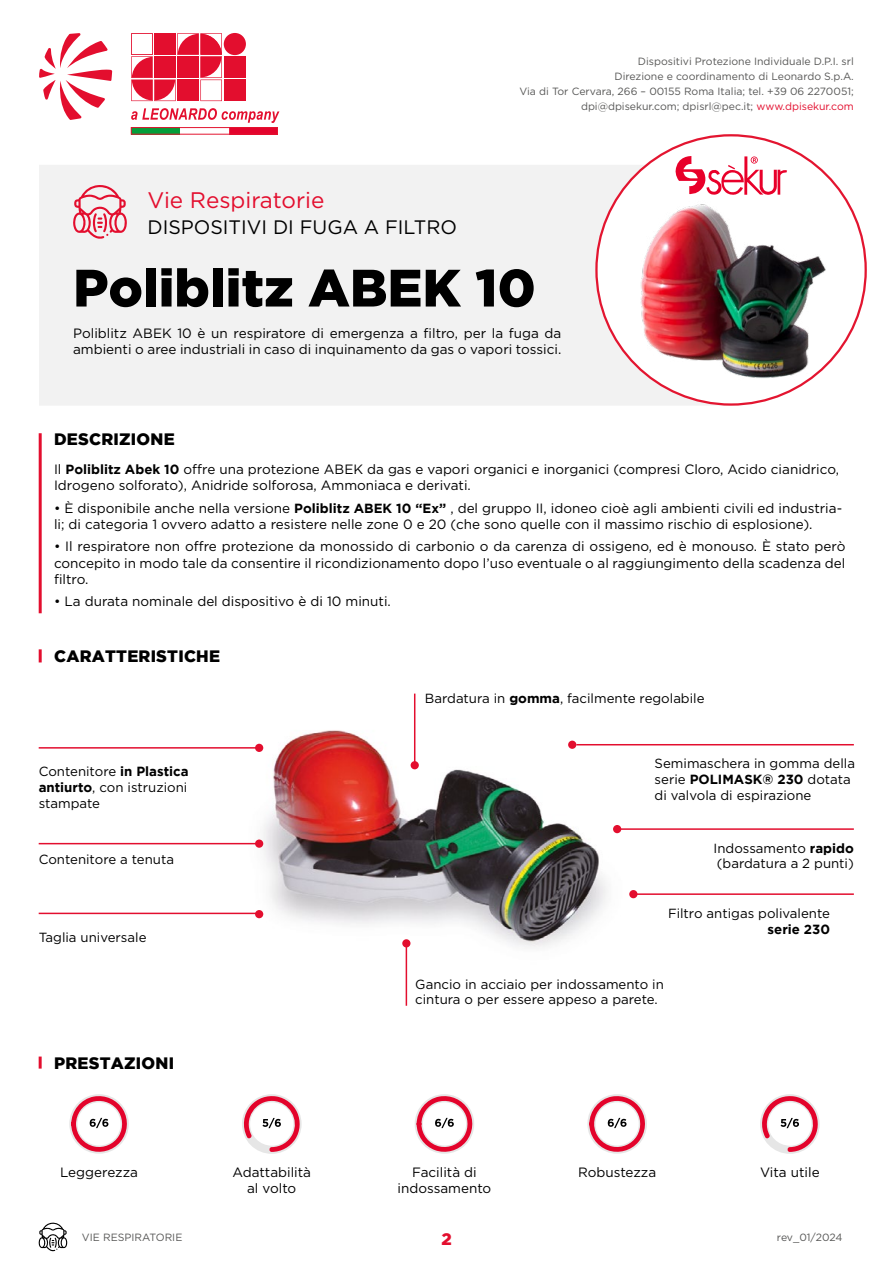
<style>
.page{position:relative;width:893px;height:1263px;background:#fff}
.page>*{position:absolute;margin:0;border:0;box-sizing:border-box;transform-origin:0 0}
.t1{font:900 52.5px "Gotham";color:#000}
.t2{font:22.5px "Gotham";color:#e30e2e}
.t3{font:19.5px "Gotham";color:#000}
.t4{font:900 16.5px "Gotham";letter-spacing:.015em;color:#000}
.t5{font:900 16.5px "Gotham";color:#e30e2e}
.t6{font:13.5px/16.2px "Gotham";color:#000}
.t7{font:13.2px/15.9px "Gotham";color:#000}
.t8{font:700 13.2px "Gotham";color:#000}
.t9{font:10.5px/15px "Gotham";color:#575756;text-align:right}
.s1{color:#e30e2e}
.s2{font-weight:700;font-size:13.2px}
.s3{font-weight:700}
</style>
<div class="page">
<svg style="left:39px;top:1222px;width:28px;height:29px"></svg>
<div style="left:224px;top:56px;width:22px;height:22px;background:#e30e2e"></div>
<div style="left:224px;top:80px;width:22px;height:21px;background:#e30e2e"></div>
<div style="left:224px;top:33px;width:22px;height:22px;background:#e30e2e;border-radius:50%"></div>
<svg style="left:131px;top:33px;width:91px;height:68px"></svg>
<svg style="left:131px;top:108px;width:148px;height:15px"></svg>
<svg style="left:39px;top:33px;width:73px;height:87px"></svg>
<img style="left:133px;top:129px;width:143px;height:3px">
<div style="left:131px;top:127px;width:147px;height:7px;border:1px solid #e31530"></div>
<div style="left:39px;top:165px;width:713px;height:241px;background:#f2f2f2"></div>
<hr style="left:39px;top:433px;width:3px;height:180px;background:#e30e2e">
<svg style="left:73px;top:184px;width:54px;height:55px"></svg>
<svg style="left:596px;top:135px;width:270px;height:269px"></svg>
<img style="left:605px;top:170px;width:252px;height:234px">
<svg style="left:675px;top:155px;width:112px;height:44px"></svg>
<svg style="left:39px;top:649px;width:3px;height:13px"></svg>
<img style="left:197px;top:696px;width:521px;height:277px">
<hr style="left:576px;top:744px;width:278px;height:1px;background:#e30e2e">
<hr style="left:617px;top:828px;width:237px;height:2px;background:#e30e2e">
<hr style="left:39px;top:747px;width:220px;height:2px;background:#e30e2e">
<hr style="left:39px;top:843px;width:220px;height:1px;background:#e30e2e">
<hr style="left:414px;top:694px;width:1px;height:71px;background:#e30e2e">
<hr style="left:406px;top:945px;width:1px;height:61px;background:#e30e2e">
<div style="left:255px;top:744px;width:8px;height:8px;background:#e30e2e;border-radius:50%"></div>
<div style="left:255px;top:839px;width:8px;height:9px;background:#e30e2e;border-radius:50%"></div>
<div style="left:411px;top:761px;width:8px;height:8px;background:#e30e2e;border-radius:50%"></div>
<div style="left:402px;top:939px;width:8px;height:8px;background:#e30e2e;border-radius:50%"></div>
<div style="left:568px;top:741px;width:8px;height:8px;background:#e30e2e;border-radius:50%"></div>
<hr style="left:633px;top:893px;width:221px;height:2px;background:#e30e2e">
<div style="left:629px;top:890px;width:8px;height:8px;background:#e30e2e;border-radius:50%"></div>
<div style="left:613px;top:825px;width:8px;height:8px;background:#e30e2e;border-radius:50%"></div>
<div style="left:255px;top:910px;width:8px;height:8px;background:#e30e2e;border-radius:50%"></div>
<hr style="left:39px;top:913px;width:220px;height:1px;background:#e30e2e">
<svg style="left:39px;top:1056px;width:3px;height:12px"></svg>
<svg style="left:69px;top:1094px;width:60px;height:60px"></svg>
<svg style="left:415px;top:1094px;width:59px;height:60px"></svg>
<svg style="left:587px;top:1094px;width:60px;height:60px"></svg>
<svg style="left:242px;top:1094px;width:60px;height:60px"></svg>
<svg style="left:760px;top:1094px;width:60px;height:60px"></svg>
<h2 class="t2" style="left:148px;top:185px;width:178px">Vie Respiratorie</h2>
<h3 class="t3" style="left:148px;top:215px;width:311px">DISPOSITIVI DI FUGA A FILTRO</h3>
<p class="t9" style="left:519px;top:54px;width:336px">Dispositivi Protezione Individuale D.P.I. srl<br>Direzione e coordinamento di Leonardo S.p.A.<br>Via di Tor Cervara, 266 – 00155 Roma Italia; tel. +39 06 2270051; dpi@dpisekur.com; dpisrl@pec.it; <span class="s1">www.dpisekur.com</span></p>
<h1 class="t1" style="left:73px;top:258px;width:464px">Poliblitz ABEK 10</h1>
<p class="t6" style="left:73px;top:325px;width:490px">Poliblitz ABEK 10 è un respiratore di emergenza a filtro, per la fuga da ambienti o aree industriali in caso di inquinamento da gas o vapori tossici.</p>
<p class="t4" style="left:54px;top:430px;width:122px">DESCRIZIONE</p>
<p class="t6" style="left:54px;top:461px;width:787px">Il <span class="s2">Poliblitz Abek 10</span> offre una protezione ABEK da gas e vapori organici e inorganici (compresi Cloro, Acido cianidrico,<br>Idrogeno solforato), Anidride solforosa, Ammoniaca e derivati.</p>
<p class="t6" style="left:54px;top:500px;width:790px">• È disponibile anche nella versione <span class="s2">Poliblitz ABEK 10 “Ex”</span> , del gruppo II, idoneo cioè agli ambienti civili ed industria&shy;li; di categoria 1 ovvero adatto a resistere nelle zone 0 e 20 (che sono quelle con il massimo rischio di esplosione).</p>
<p class="t6" style="left:54px;top:538px;width:793px;text-align:justify">• Il respiratore non offre protezione da monossido di carbonio o da carenza di ossigeno, ed è monouso. È stato però concepito in modo tale da consentire il ricondizionamento dopo l’uso eventuale o al raggiungimento della scadenza del filtro.</p>
<p class="t6" style="left:54px;top:593px;width:338px">• La durata nominale del dispositivo è di 10 minuti.</p>
<p class="t4" style="left:54px;top:647px;width:167px">CARATTERISTICHE</p>
<p class="t7" style="left:39px;top:763px;width:151px;text-align:justify">Contenitore <span class="s3">in Plastica antiurto</span>, con istruzioni stampate</p>
<p class="t7" style="left:39px;top:851px;width:137px">Contenitore a tenuta</p>
<p class="t7" style="left:39px;top:929px;width:109px">Taglia universale</p>
<p class="t4" style="left:54px;top:1053px;width:122px">PRESTAZIONI</p>
<p class="t7" style="left:425px;top:690px;width:281px">Bardatura in <span class="s3">gomma</span>, facilmente regolabile</p>
<p class="t7" style="left:655px;top:755px;width:202px">Semimaschera in gomma della serie <span class="s3">POLIMASK® 230</span> dotata di valvola di espirazione</p>
<p class="t7" style="left:714px;top:840px;width:142px">Indossamento <span class="s3">rapido </span>(bardatura a 2 punti)</p>
<p class="t7" style="left:668px;top:905px;width:164px">Filtro antigas polivalente</p>
<p class="t8" style="left:768px;top:921px;width:64px">serie 230</p>
<p class="t7" style="left:415px;top:976px;width:250px">Gancio in acciaio per indossamento in cintura o per essere appeso a parete.</p>
<p class="t6" style="left:60px;top:1164px;width:79px">Leggerezza</p>
<p class="t6" style="left:232px;top:1164px;width:80px;text-align:center">Adattabilità al volto</p>
<p class="t6" style="left:398px;top:1164px;width:95px;text-align:center">Facilità di indossamento</p>
<p class="t6" style="left:578px;top:1164px;width:80px">Robustezza</p>
<p class="t6" style="left:760px;top:1164px;width:61px">Vita utile</p>
<p class="t9" style="left:82px;top:1230px;width:102px">VIE RESPIRATORIE</p>
<p class="t5" style="left:441px;top:1230px;width:12px">2</p>
<p class="t9" style="left:777px;top:1230px;width:67px">rev_01/2024</p>
</div>
